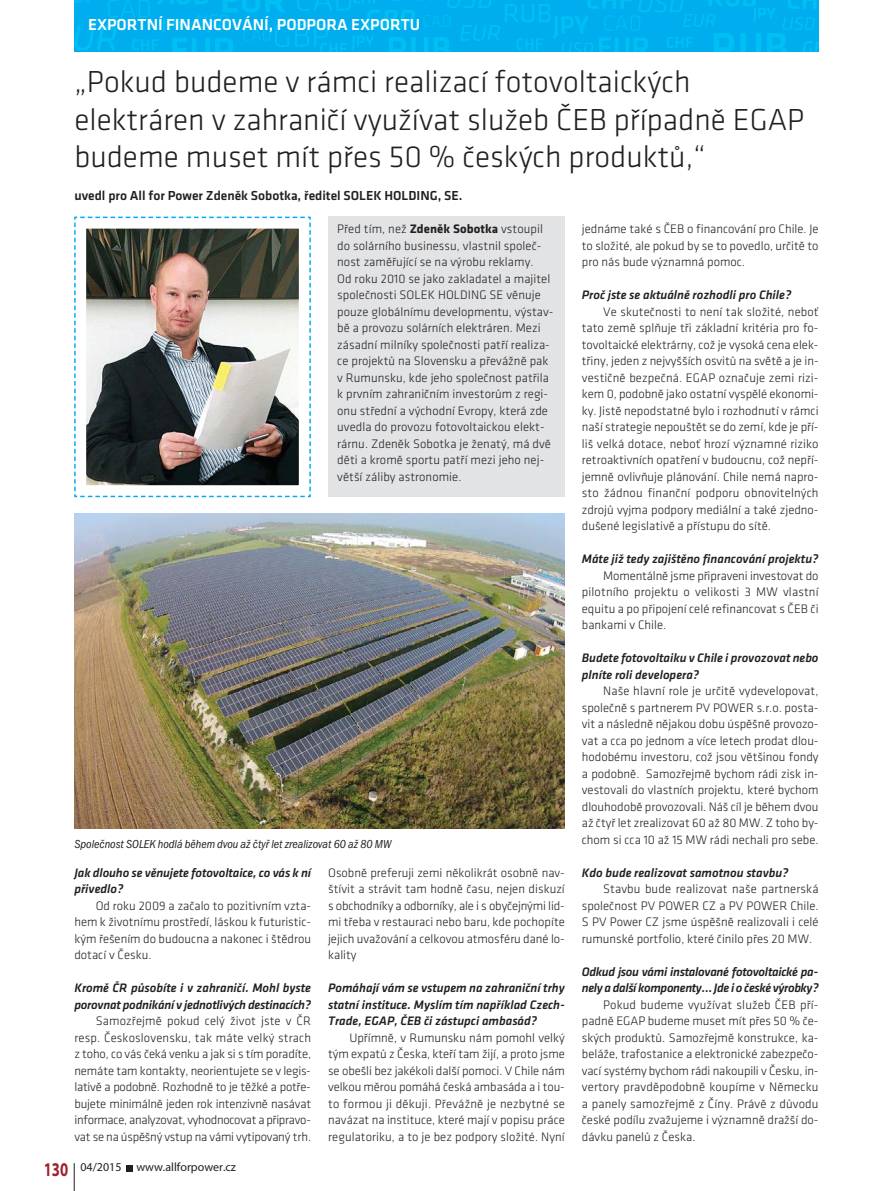
<style>
.page{position:relative;width:893px;height:1191px;background:#fff}
.page>*{position:absolute;margin:0;border:0;box-sizing:border-box;transform-origin:0 0}
.t1{font:300 31.5px/37.8px "Klavika";color:#231f20}
.t2{font:700 semi-expanded 19.5px "Myriad Pro";color:#a0212d;scale:.7 1}
.t3{font:500 16.5px "Klavika";color:#fff}
.t4{font:500 13.5px "Klavika";color:#231f20}
.t5{font:300 12.75px/16.5px "Klavika";letter-spacing:.005em;color:#231f20;text-align:justify}
.t6{font:italic 500 12.75px/16.5px "Klavika";color:#231f20}
.t7{font:italic 500 12.75px/16.5px "Klavika";letter-spacing:-.025em;color:#231f20}
.t8{font:italic 500 12.75px/16.5px "Klavika";letter-spacing:-.02em;color:#231f20}
.t9{font:12px "Franklin Got Itc TOT Boo Con Ita";color:#231f20}
.t10{font:12px "Myriad Pro";color:#231f20}
.s1{font-weight:700}
</style>
<div class="page">
<svg style="left:127px;top:1165px;width:6px;height:6px"></svg>
<svg style="left:74px;top:1163px;width:1px;height:27px"></svg>
<svg style="left:74px;top:0;width:215px;height:52px;background:#00b1ef"></svg>
<svg style="left:295px;top:0;width:524px;height:52px;background:#00b1ef"></svg>
<div style="left:328px;top:217px;width:237px;height:280px;background:#e2e3e4"></div>
<img style="left:74px;top:216px;width:237px;height:282px">
<img style="left:74px;top:514px;width:491px;height:315px">
<p class="t3" style="left:88px;top:18px;width:334px">EXPORTNÍ FINANCOVÁNÍ, PODPORA EXPORTU</p>
<h1 class="t1" style="left:74px;top:65px;width:731px">„Pokud budeme v rámci realizací fotovoltaických elektráren v zahraničí využívat služeb ČEB případně EGAP budeme muset mít přes 50 % českých produktů,“</h1>
<p class="t4" style="left:74px;top:191px;width:390px">uvedl pro All for Power Zdeněk Sobotka, ředitel SOLEK HOLDING, SE.</p>
<p class="t5" style="left:337px;top:222px;width:218px;text-align:left">Před tím, než <span class="s1">Zdeněk Sobotka</span> vstoupil do solárního businessu, vlastnil společ&shy;nost zaměřující se na výrobu reklamy.<br>Od roku 2010 se jako zakladatel a majitel společnosti SOLEK HOLDING SE věnuje pouze globálnímu developmentu, výstav&shy;bě a provozu solárních elektráren. Mezi zásadní milníky společnosti patří realiza&shy;ce projektů na Slovensku a převážně pak v Rumunsku, kde jeho společnost patřila k prvním zahraničním investorům z regi&shy;onu střední a východní Evropy, která zde uvedla do provozu fotovoltaickou elekt&shy;rárnu. Zdeněk Sobotka je ženatý, má dvě děti a kromě sportu patří mezi jeho nej&shy;větší záliby astronomie.</p>
<p class="t5" style="left:582px;top:222px;width:238px">jednáme také s ČEB o financování pro Chile. Je to složité, ale pokud by se to povedlo, určitě to pro nás bude významná pomoc.</p>
<p class="t6" style="left:582px;top:288px;width:211px">Proč jste se aktuálně rozhodli pro Chile?</p>
<p class="t5" style="left:582px;top:304px;width:238px;text-indent:21px">Ve skutečnosti to není tak složité, neboť tato země splňuje tři základní kritéria pro fo&shy;tovoltaické elektrárny, což je vysoká cena elek&shy;třiny, jeden z nejvyšších osvitů na světě a je in&shy;vestičně bezpečná. EGAP označuje zemi rizi&shy;kem 0, podobně jako ostatní vyspělé ekonomi&shy;ky. Jistě nepodstatné bylo i rozhodnutí v rámci naší strategie nepouštět se do zemí, kde je pří&shy;liš velká dotace, neboť hrozí významné riziko retroaktivních opatření v budoucnu, což nepří&shy;jemně ovlivňuje plánování. Chile nemá napro&shy;sto žádnou finanční podporu obnovitelných zdrojů vyjma podpory mediální a také zjedno&shy;dušené legislativě a přístupu do sítě.</p>
<p class="t6" style="left:582px;top:552px;width:238px">Máte již tedy zajištěno financování projektu?</p>
<p class="t5" style="left:582px;top:568px;width:238px;text-indent:21px">Momentálně jsme připraveni investovat do pilotního projektu o velikosti 3 MW vlastní equitu a po připojení celé refinancovat s ČEB či bankami v Chile.</p>
<p class="t6" style="left:582px;top:651px;width:238px">Budete fotovoltaiku v Chile i provozovat nebo plníte roli developera?</p>
<p class="t5" style="left:582px;top:684px;width:238px;text-indent:21px">Naše hlavní role je určitě vydevelopovat, společně s partnerem PV POWER s.r.o. posta&shy;vit a následně nějakou dobu úspěšně provozo&shy;vat a cca po jednom a více letech prodat dlou&shy;hodobému investoru, což jsou většinou fondy a podobně. Samozřejmě bychom rádi zisk in&shy;vestovali do vlastních projektu, které bychom dlouhodobě provozovali. Náš cíl je během dvou až čtyř let zrealizovat 60 až 80 MW. Z toho by&shy;chom si cca 10 až 15 MW rádi nechali pro sebe.</p>
<p class="t6" style="left:582px;top:865px;width:208px">Kdo bude realizovat samotnou stavbu?</p>
<p class="t5" style="left:582px;top:882px;width:238px;text-indent:21px">Stavbu bude realizovat naše partnerská společnost PV POWER CZ a PV POWER Chile.<br>S PV Power CZ jsme úspěšně realizovali i celé rumunské portfolio, které činilo přes 20 MW.</p>
<p class="t7" style="left:582px;top:964px;width:238px">Odkud jsou vámi instalované fotovoltaické pa&shy;nely a další komponenty… Jde i o české výrobky?</p>
<p class="t5" style="left:582px;top:997px;width:238px;text-indent:21px">Pokud budeme využívat služeb ČEB pří&shy;padně EGAP budeme muset mít přes 50 % če&shy;ských produktů. Samozřejmě konstrukce, ka&shy;beláže, trafostanice a elektronické zabezpečo&shy;vací systémy bychom rádi nakoupili v Česku, in&shy;vertory pravděpodobně koupíme v Německu a panely samozřejmě z Číny. Právě z důvodu české podílu zvažujeme i významně dražší do&shy;dávku panelů z Česka.</p>
<p class="t9" style="left:74px;top:839px;width:319px">Společnost SOLEK hodlá během dvou až čtyř let zrealizovat 60 až 80 MW</p>
<p class="t5" style="left:328px;top:865px;width:238px">Osobně preferuji zemi několikrát osobně nav&shy;štívit a strávit tam hodně času, nejen diskuzí s obchodníky a odborníky, ale i s obyčejnými lid&shy;mi třeba v restauraci nebo baru, kde pochopíte jejich uvažování a celkovou atmosféru dané lo&shy;kality</p>
<p class="t6" style="left:328px;top:981px;width:238px;text-align:justify">Pomáhají vám se vstupem na zahraniční trhy statní instituce. Myslím tím například Czech-Trade, EGAP, ČEB či zástupci ambasád?</p>
<p class="t5" style="left:328px;top:1030px;width:238px;text-indent:21px">Upřímně, v Rumunsku nám pomohl velký tým expatů z Česka, kteří tam žijí, a proto jsme se obešli bez jakékoli další pomoci. V Chile nám velkou měrou pomáhá česká ambasáda a i tou&shy;to formou ji děkuji. Převážně je nezbytné se navázat na instituce, které mají v popisu práce regulatoriku, a to je bez podpory složité. Nyní</p>
<p class="t6" style="left:74px;top:865px;width:238px">Jak dlouho se věnujete fotovoltaice, co vás k ní přivedlo?</p>
<p class="t5" style="left:74px;top:898px;width:238px;text-indent:21px">Od roku 2009 a začalo to pozitivním vzta&shy;hem k životnímu prostředí, láskou k futuristic&shy;kým řešením do budoucna a nakonec i štědrou dotací v Česku.</p>
<p class="t8" style="left:74px;top:981px;width:238px">Kromě ČR působíte i v zahraničí. Mohl byste porovnat podnikání v jednotlivých destinacích?</p>
<p class="t5" style="left:74px;top:1014px;width:238px;text-indent:21px">Samozřejmě pokud celý život jste v ČR resp. Československu, tak máte velký strach z toho, co vás čeká venku a jak si s tím poradíte, nemáte tam kontakty, neorientujete se v legis&shy;lativě a podobně. Rozhodně to je těžké a potře&shy;bujete minimálně jeden rok intenzivně nasávat informace, analyzovat, vyhodnocovat a připravo&shy;vat se na úspěšný vstup na vámi vytipovaný trh.</p>
<h2 class="t2" style="left:44px;top:1158px;width:36px">130</h2>
<p class="t10" style="left:80px;top:1162px;width:157px">04/2015 www.allforpower.cz</p>
</div>
